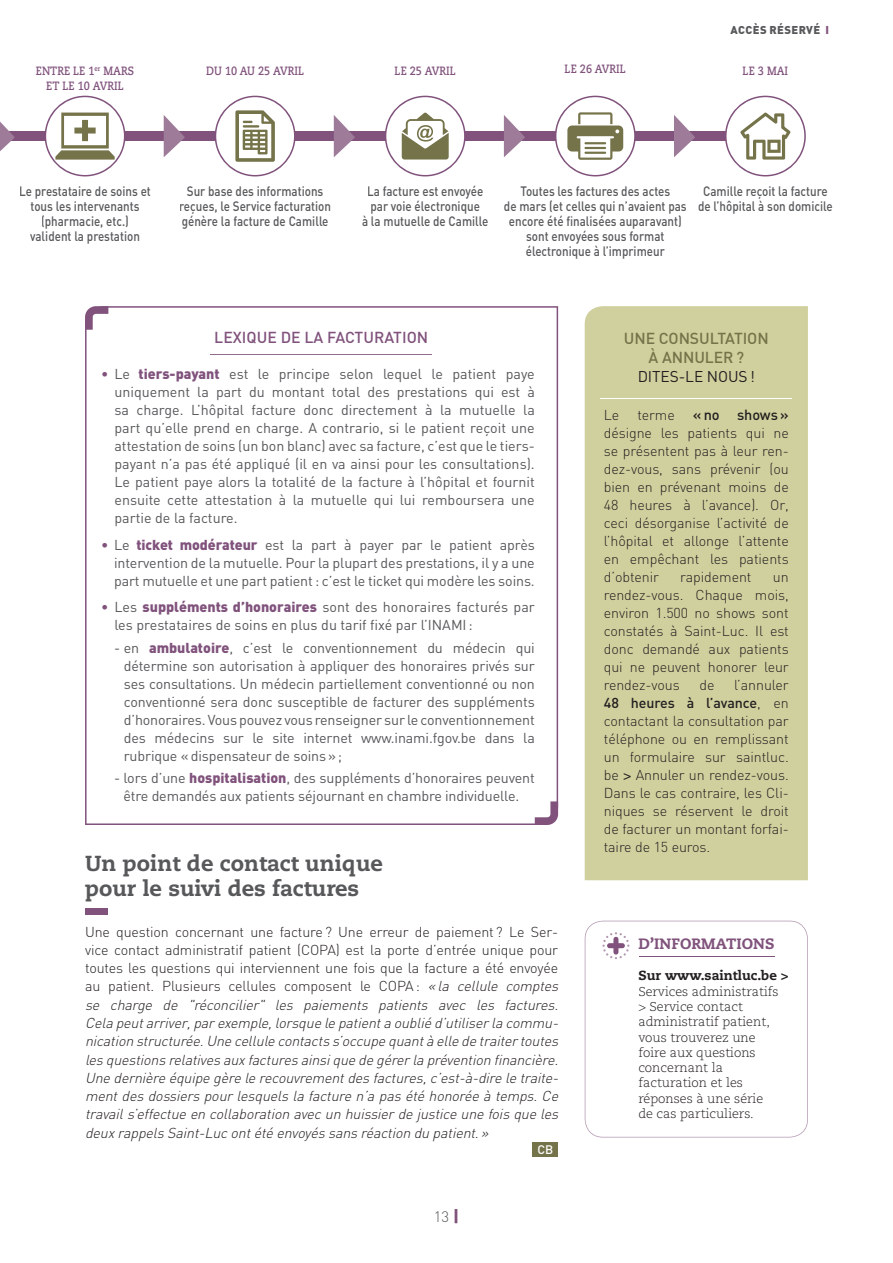
<style>
.page{position:relative;width:893px;height:1263px;background:#fff}
.page>*{position:absolute;margin:0;border:0;box-sizing:border-box;transform-origin:0 0}
.t1{font:800 21.75px/24.3px "Caecilia LT Std";color:#57585a}
.t2{font:500 15.75px/19.5px "DIN";letter-spacing:-.005em;color:#75734a;text-align:center}
.t3{font:500 15.75px "DIN";color:#80527c}
.t4{font:15.45px "DIN";letter-spacing:-.005em;color:#231f20}
.t5{font:800 15px "Caecilia LT Std";color:#80527c}
.t6{font:300 15px "DIN";color:#57585a}
.t7{font:500 14.55px "DIN";letter-spacing:-.005em;color:#231f20}
.t8{font:14.25px/18px "DIN";letter-spacing:-.01em;color:#57585a;text-align:justify}
.t9{font:italic 300 14.25px/18.3px "DIN";color:#231f20}
.t10{font:300 14.25px/18px "DIN";letter-spacing:-.005em;color:#231f20;text-align:justify}
.t11{font:500 13.5px/15px "DIN";color:#57585a;text-align:center;scale:.86 1}
.t12{font:800 13.2px "Caecilia LT Std";color:#231f20}
.t13{font:300 12.75px/15.3px "Caecilia LT Std";color:#231f20}
.t14{font:500 12.3px "DIN";color:#fff}
.t15{font:700 12px/15px "Caecilia LT Std";color:#80527c;text-align:center;scale:.86 1}
.t16{font:900 11.25px "DIN";letter-spacing:.035em;color:#57585a}
.s1{color:#80527c}
.s2{font-weight:900;color:#80527c}
.s3{font-style:normal}
.s4{font-weight:900;font-size:16.5px;color:#80527c}
.s5{font-weight:300;font-size:14.25px}
.s6{font-weight:500}
.s7{font-family:"Eurostile LT Std";font-weight:400}
</style>
<div class="page">
<div style="left:0;top:132px;width:735px;height:9px;background:#80527c"></div>
<div style="left:85px;top:908px;width:22px;height:6px;background:#80527c"></div>
<div style="left:533px;top:1142px;width:25px;height:15px;background:#75734a"></div>
<div style="left:585px;top:306px;width:223px;height:574px;background:#d0d09e"></div>
<hr style="left:601px;top:398px;width:191px;height:1px;background:#fff">
<svg style="left:85px;top:306px;width:473px;height:519px"></svg>
<svg style="left:535px;top:801px;width:23px;height:24px"></svg>
<svg style="left:85px;top:306px;width:23px;height:24px"></svg>
<svg style="left:585px;top:921px;width:223px;height:216px"></svg>
<svg style="left:215px;top:96px;width:81px;height:80px"></svg>
<svg style="left:555px;top:96px;width:81px;height:80px"></svg>
<hr style="left:584px;top:147px;width:22px;height:2px;background:#75734a">
<hr style="left:584px;top:142px;width:22px;height:2px;background:#75734a">
<hr style="left:584px;top:152px;width:22px;height:2px;background:#75734a">
<svg style="left:725px;top:96px;width:81px;height:80px"></svg>
<svg style="left:385px;top:96px;width:81px;height:80px"></svg>
<svg style="left:45px;top:96px;width:80px;height:80px"></svg>
<svg style="left:0;top:121px;width:15px;height:30px"></svg>
<svg style="left:164px;top:115px;width:21px;height:42px"></svg>
<svg style="left:334px;top:115px;width:21px;height:42px"></svg>
<svg style="left:504px;top:115px;width:21px;height:42px"></svg>
<svg style="left:674px;top:115px;width:21px;height:42px"></svg>
<p class="t15" style="left:36px;top:64px;width:116px">ENTRE LE 1<sup>er</sup> MARS<br>ET LE 10 AVRIL</p>
<p class="t15" style="left:206px;top:64px;width:116px">DU 10 AU 25 AVRIL</p>
<p class="t15" style="left:395px;top:64px;width:73px">LE 25 AVRIL</p>
<p class="t15" style="left:565px;top:62px;width:73px">LE 26 AVRIL</p>
<p class="t16" style="left:731px;top:22px;width:100px">ACCÈS RÉSERVÉ <span class="s1">I</span></p>
<p class="t15" style="left:743px;top:64px;width:55px">LE 3 MAI</p>
<p class="t11" style="left:19px;top:183px;width:155px">Le prestataire de soins et tous les intervenants (pharmacie, etc.) valident la prestation</p>
<p class="t11" style="left:179px;top:183px;width:178px">Sur base des informations reçues, le Service facturation génère la facture de Camille</p>
<p class="t11" style="left:362px;top:183px;width:148px">La facture est envoyée par voie électronique<br>à la mutuelle de Camille</p>
<p class="t11" style="left:504px;top:183px;width:214px">Toutes les factures des actes<br>de mars (et celles qui n’avaient pas encore été finalisées auparavant) sont envoyées sous format électronique à l’imprimeur</p>
<p class="t11" style="left:698px;top:183px;width:158px">Camille reçoit la facture de l’hôpital à son domicile</p>
<p class="t3" style="left:214px;top:328px;width:215px">LEXIQUE DE LA FACTURATION</p>
<p class="t8" style="left:114px;top:365px;width:422px;text-indent:-13px"><span class="s2">•</span> Le <span class="s2">tiers-payant</span> est le principe selon lequel le patient paye uniquement la part du montant total des prestations qui est à sa charge. L’hôpital facture donc directement à la mutuelle la part qu’elle prend en charge. A contrario, si le patient reçoit une attestation de soins (un bon blanc) avec sa facture, c’est que le tiers&shy;payant n’a pas été appliqué (il en va ainsi pour les consultations).<br>Le patient paye alors la totalité de la facture à l’hôpital et fournit ensuite cette attestation à la mutuelle qui lui remboursera une partie de la facture.</p>
<p class="t8" style="left:114px;top:535px;width:422px;text-indent:-13px"><span class="s2">•</span> Le <span class="s2">ticket modérateur</span> est la part à payer par le patient après intervention de la mutuelle. Pour la plupart des prestations, il y a une part mutuelle et une part patient : c’est le ticket qui modère les soins.</p>
<p class="t8" style="left:114px;top:598px;width:422px;text-indent:-13px"><span class="s2">•</span> Les <span class="s2">suppléments d’honoraires</span> sont des honoraires facturés par les prestataires de soins en plus du tarif fixé par l’INAMI :</p>
<p class="t8" style="left:124px;top:638px;width:412px;text-indent:-10px">- en <span class="s2">ambulatoire</span>, c’est le conventionnement du médecin qui détermine son autorisation à appliquer des honoraires privés sur ses consultations. Un médecin partiellement conventionné ou non conventionné sera donc susceptible de facturer des suppléments d’honoraires. Vous pouvez vous renseigner sur le conventionnement des médecins sur le site internet www.inami.fgov.be dans la rubrique « dispensateur de soins »;</p>
<p class="t8" style="left:114px;top:768px;width:422px;text-align:center">- lors d’une <span class="s2">hospitalisation</span>, des suppléments d’honoraires peuvent être demandés aux patients séjournant en chambre individuelle.</p>
<h1 class="t1" style="left:85px;top:852px;width:299px">Un point de contact unique pour le suivi des factures</h1>
<p class="t9" style="left:85px;top:922px;width:478px"><span class="s3">Une question concernant une facture ? Une erreur de paiement ? Le Ser&shy;vice contact administratif patient (COPA) est la porte d’entrée unique pour toutes les questions qui interviennent une fois que la facture a été envoyée au patient. Plusieurs cellules composent le COPA :</span> « la cellule comptes se charge de "réconcilier" les paiements patients avec les factures.<br>Cela peutarriver,parexemple,lorsque le patienta oublié d’utiliserla commu&shy;nication structurée.Une cellule contactss’occupe quantà elle de traitertoutes lesquestionsrelativesauxfacturesainsique de gérerla prévention financière.<br>Une dernière équipe gère le recouvrementdesfactures,c’est-à-dire le traite&shy;mentdesdossierspourlesquelsla facture n’a pasété honorée à temps.Ce travails’effectue en collaboration avecun huissierde justice une foisque les deuxrappelsSaint-Lucontété envoyéssansréaction du patient.»</p>
<p class="t14" style="left:537px;top:1141px;width:18px">CB</p>
<p class="t6" style="left:434px;top:1207px;width:27px">13 <span class="s4">|</span></p>
<p class="t2" style="left:624px;top:328px;width:146px">UNE CONSULTATION<br>À ANNULER ?</p>
<p class="t4" style="left:638px;top:367px;width:119px">DITES-LE NOUS !</p>
<p class="t10" style="left:604px;top:406px;width:17px">Le</p>
<p class="t7" style="left:637px;top:406px;width:153px"><span class="s5">terme</span> « no shows »</p>
<p class="t10" style="left:604px;top:424px;width:186px">désigne les patients qui ne se présentent pas à leur ren&shy;dez-vous, sans prévenir (ou bien en prévenant moins de 48 heures à l’avance). Or, ceci désorganise l’activité de l’hôpital et allonge l’attente en empêchant les patients d’obtenir</p>
<p class="t10" style="left:680px;top:568px;width:73px">rapidement</p>
<p class="t10" style="left:604px;top:568px;width:186px;text-indent:169px">un rendez-vous. Chaque mois, environ 1.500 no shows sont constatés à Saint-Luc. Il est donc demandé aux patients qui ne peuvent honorer leur rendez-vous</p>
<p class="t10" style="left:604px;top:676px;width:186px;text-indent:130px">l’annuler <span class="s6">48 heures à l’avance</span>, en contactant la consultation par téléphone ou en remplissant un formulaire sur saintluc. be <span class="s7">&gt;</span> Annuler un rendez-vous.<br>Dans le cas contraire, les Cli&shy;niques se réservent le droit de facturer un montant forfai&shy;taire de 15 euros.</p>
<p class="t10" style="left:699px;top:676px;width:17px">de</p>
<p class="t5" style="left:638px;top:935px;width:138px">D’INFORMATIONS</p>
<p class="t12" style="left:638px;top:967px;width:152px">Sur www.saintluc.be &gt;</p>
<p class="t13" style="left:638px;top:984px;width:142px">Services administratifs &gt; Service contact administratif patient, vous trouverez une foire aux questions concernant la facturation et les réponses à une série de cas particuliers.</p>
</div>
